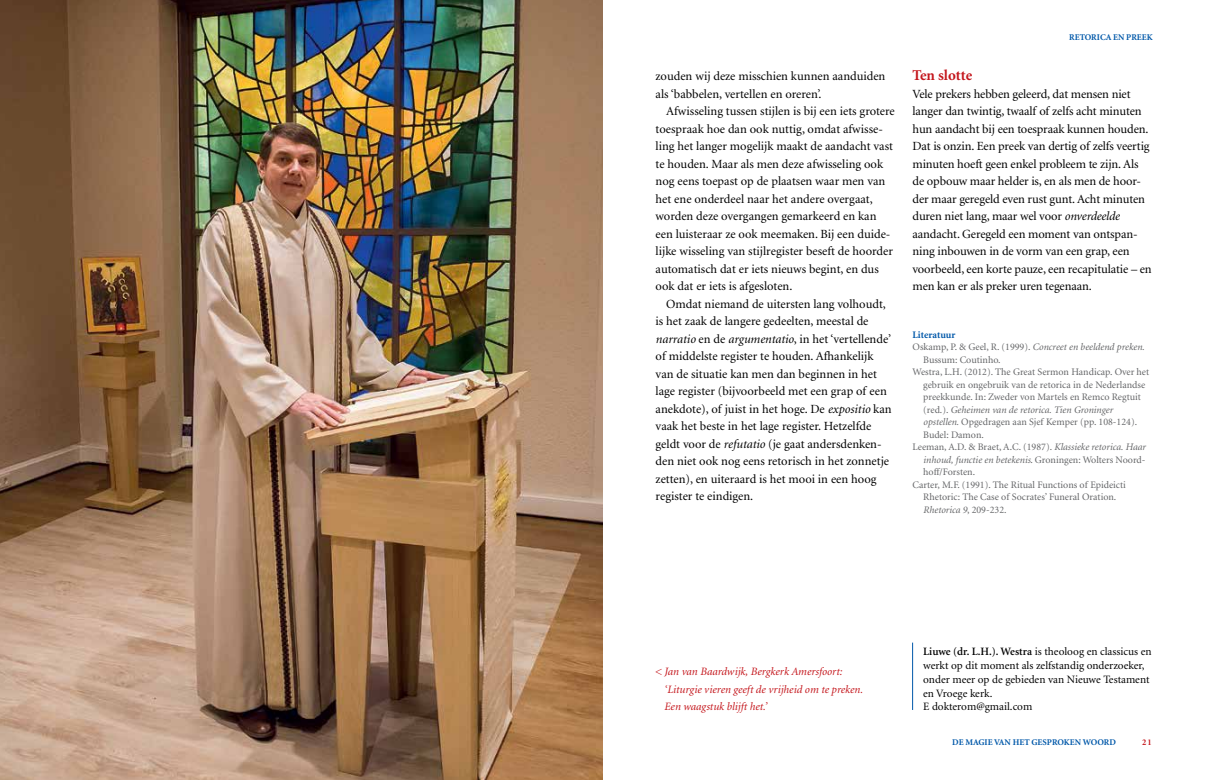
<style>
.page{position:relative;width:1205px;height:780px;background:#fff}
.page>*{position:absolute;margin:0;border:0;box-sizing:border-box;transform-origin:0 0}
.t1{font:700 15px "Minion";color:#c4161c}
.t2{font:12.5px/17.5px "Minion";letter-spacing:-.005em;color:#000}
.t3{font:11.25px/13.8px "Minion";color:#000}
.t4{font:italic 11.25px/17.5px "Minion";color:#c4161c}
.t5{font:10px "Minion";color:#636466}
.t6{font:italic 10px "Minion";color:#636466}
.t7{font:700 10px "Minion";color:#0058a9}
.t8{font:700 8.75px "Minion";color:#0058a9}
.t9{font:700 8.75px "Minion";color:#c4161c}
.s1{font-style:italic}
.s2{font-style:normal}
.s3{font-weight:600}
</style>
<div class="page">
<img style="left:0;top:0;width:602px;height:780px">
<hr style="left:912px;top:642px;width:1px;height:68px;background:#0058a9">
<p class="t2" style="left:655px;top:68px;width:231px">zouden wij deze misschien kunnen aanduiden als ‘babbelen, vertellen en oreren’.</p>
<p class="t2" style="left:655px;top:103px;width:241px;text-indent:11px">Afwisseling tussen stijlen is bij een iets grotere toespraak hoe dan ook nuttig, omdat afwisse&shy;ling het langer mogelijk maakt de aandacht vast te houden. Maar als men deze afwisseling ook nog eens toepast op de plaatsen waar men van het ene onderdeel naar het andere overgaat, worden deze overgangen gemarkeerd en kan een luisteraar ze ook meemaken. Bij een duide&shy;lijke wisseling van stijlregister beseft de hoorder automatisch dat er iets nieuws begint, en dus ook dat er iets is afgesloten.</p>
<p class="t2" style="left:655px;top:295px;width:237px;text-indent:11px">Omdat niemand de uitersten lang volhoudt, is het zaak de langere gedeelten, meestal de <span class="s1">narratio</span> en de <span class="s1">argumentatio</span>, in het ‘vertellende’ of middelste register te houden. Afhankelijk van de situatie kan men dan beginnen in het lage register (bijvoorbeeld met een grap of een anekdote), of juist in het hoge. De <span class="s1">expositio</span> kan vaak het beste in het lage register. Hetzelfde geldt voor de <span class="s1">refutatio</span> (je gaat andersdenken&shy;den niet ook nog eens retorisch in het zonnetje zetten), en uiteraard is het mooi in een hoog register te eindigen.</p>
<p class="t8" style="left:1069px;top:32px;width:85px">RETORICA EN PREEK</p>
<p class="t1" style="left:912px;top:68px;width:61px">Ten slotte</p>
<p class="t2" style="left:912px;top:85px;width:241px">Vele prekers hebben geleerd, dat mensen niet langer dan twintig, twaalf of zelfs acht minuten hun aandacht bij een toespraak kunnen houden.<br>Dat is onzin. Een preek van dertig of zelfs veertig minuten hoeft geen enkel probleem te zijn. Als de opbouw maar helder is, en als men de hoor&shy;der maar geregeld even rust gunt. Acht minuten duren niet lang, maar wel voor <span class="s1">onverdeelde </span>aandacht. Geregeld een moment van ontspan&shy;ning inbouwen in de vorm van een grap, een voorbeeld, een korte pauze, een recapitulatie – en men kan er als preker uren tegenaan.</p>
<p class="t7" style="left:912px;top:329px;width:44px">Literatuur</p>
<p class="t6" style="left:912px;top:342px;width:234px"><span class="s2">Oskamp, P. &amp; Geel, R. (1999).</span> Concreet en beeldend preken.</p>
<p class="t5" style="left:923px;top:354px;width:79px">Bussum: Coutinho.</p>
<p class="t5" style="left:912px;top:367px;width:238px">Westra, L.H. (2012). The Great Sermon Handicap. Over het</p>
<p class="t5" style="left:923px;top:379px;width:223px">gebruik en ongebruik van de retorica in de Nederlandse</p>
<p class="t5" style="left:923px;top:392px;width:219px">preekkunde. In: Zweder von Martels en Remco Regtuit</p>
<p class="t6" style="left:923px;top:404px;width:191px"><span class="s2">(red.).</span> Geheimen van de retorica. Tien Groninger</p>
<p class="t5" style="left:923px;top:417px;width:215px"><span class="s1">opstellen.</span> Opgedragen aan Sjef Kemper (pp. 108-124).</p>
<p class="t5" style="left:923px;top:429px;width:62px">Budel: Damon.</p>
<p class="t5" style="left:912px;top:442px;width:235px">Leeman, A.D. &amp; Braet, A.C. (1987). <span class="s1">Klassieke retorica. Haar</span></p>
<p class="t6" style="left:923px;top:454px;width:224px">inhoud, functie en betekenis<span class="s2">. Groningen: Wolters Noord-</span></p>
<p class="t5" style="left:923px;top:467px;width:53px">hoff/Forsten.</p>
<p class="t5" style="left:912px;top:479px;width:215px">Carter, M.F. (1991). The Ritual Functions of Epideicti</p>
<p class="t5" style="left:923px;top:492px;width:195px">Rhetoric: The Case of Socrates’ Funeral Oration.</p>
<p class="t6" style="left:923px;top:504px;width:85px">Rhetorica 9<span class="s2">, 209-232.</span></p>
<p class="t4" style="left:664px;top:663px;width:200px;text-indent:-10px">&lt; Jan van Baardwijk, Bergkerk Amersfoort: ‘Liturgie vieren geeft de vrijheid om te preken.<br>Een waagstuk blijft het.’</p>
<p class="t3" style="left:923px;top:645px;width:230px"><span class="s3">Liuwe (dr. L.H.). Westra</span> is theoloog en classicus en werkt op dit moment als zelfstandig onderzoeker, onder meer op de gebieden van Nieuwe Testament en Vroege kerk.<br>E dokterom@gmail.com</p>
<p class="t8" style="left:952px;top:738px;width:165px">DE MAGIE VAN HET GESPROKEN WOORD</p>
<p class="t9" style="left:1142px;top:738px;width:11px">21</p>
</div>
